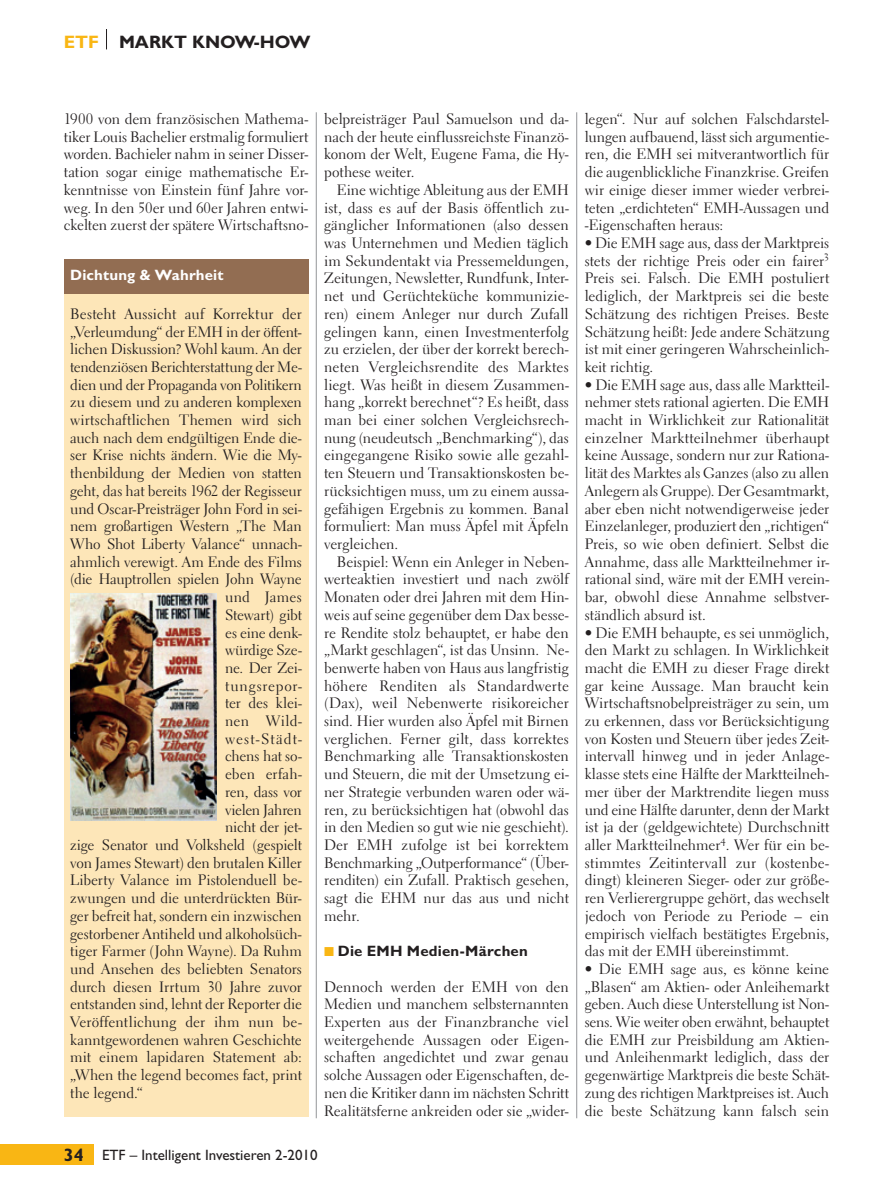
<style>
.page{position:relative;width:893px;height:1191px;background:#fff}
.page>*{position:absolute;margin:0;border:0;box-sizing:border-box;transform-origin:0 0}
.t1{font:700 18px "Gill Sans";color:#231f20}
.t2{font:15px/17.7px "Electra LT";letter-spacing:-.005em;color:#231f20;text-align:justify}
.t3{font:15px "Electra LT";letter-spacing:-.025em;color:#231f20}
.t4{font:15px "Gill Sans";color:#231f20}
.t5{font:700 15px "Gill Sans";letter-spacing:.015em;color:#231f20}
.t6{font:700 15px "Gill Sans";letter-spacing:.01em;color:#fff}
.t7{font:15px "Electra LT";letter-spacing:.055em;color:#231f20}
.t8{font:15px "Electra LT";letter-spacing:.07em;color:#231f20}
.t9{font:15px "Electra LT";letter-spacing:.015em;color:#231f20}
.s1{color:#f9b614}
.s2{font-family:"BB Sonderzeichen";font-weight:400;color:#f9b614}
.s3{font-weight:700;font-size:18px}
</style>
<div class="page">
<div style="left:0;top:1144px;width:94px;height:20px;background:#f9b614"></div>
<svg style="left:106px;top:29px;width:1px;height:20px"></svg>
<hr style="left:316px;top:112px;width:1px;height:1006px;background:#939598">
<hr style="left:576px;top:112px;width:1px;height:1006px;background:#939598">
<div style="left:64px;top:260px;width:244px;height:856px;background:#fde6b8"></div>
<div style="left:64px;top:260px;width:244px;height:34px;background:#926d52"></div>
<img style="left:70px;top:593px;width:147px;height:227px">
<p class="t1" style="left:64px;top:35px;width:248px"><span class="s1">ETF</span> MARKT KNOW-HOW</p>
<p class="t2" style="left:64px;top:112px;width:246px">1900 von dem französischen Mathema&shy;tiker Louis Bachelier erstmalig formuliert worden. Bachieler nahm in seiner Disser&shy;tation sogar einige mathematische Er&shy;kenntnisse von Einstein fünf Jahre vor&shy;weg. In den 50er und 60er Jahren entwi&shy;ckelten zuerst der spätere Wirtschaftsno-</p>
<p class="t2" style="left:585px;top:112px;width:246px">legen“. Nur auf solchen Falschdarstel&shy;lungen aufbauend, lässt sich argumentie&shy;ren, die EMH sei mitverantwortlich für die augenblickliche Finanzkrise. Greifen wir einige dieser immer wieder verbrei&shy;teten „erdichteten“ EMH-Aussagen und -Eigenschaften heraus:</p>
<p class="t2" style="left:585px;top:235px;width:246px">• Die EMH sage aus, dass der Marktpreis stets der richtige Preis oder ein fairer<sup>3<br></sup>Preis sei. Falsch. Die EMH postuliert lediglich, der Marktpreis sei die beste Schätzung des richtigen Preises. Beste Schätzung heißt: Jede andere Schätzung ist mit einer geringeren Wahrscheinlich&shy;keit richtig.</p>
<p class="t2" style="left:585px;top:377px;width:246px">• Die EMH sage aus, dass alle Marktteil&shy;nehmer stets rational agierten. Die EMH macht in Wirklichkeit zur Rationalität einzelner Marktteilnehmer überhaupt keine Aussage, sondern nur zur Rationa&shy;lität des Marktes als Ganzes (also zu allen Anlegern als Gruppe). Der Gesamtmarkt, aber eben nicht notwendigerweise jeder Einzelanleger, produziert den „richtigen“ Preis, so wie oben definiert. Selbst die Annahme, dass alle Marktteilnehmer ir&shy;rational sind, wäre mit der EMH verein&shy;bar, obwohl diese Annahme selbstver&shy;ständlich absurd ist.</p>
<p class="t2" style="left:585px;top:625px;width:246px">• Die EMH behaupte, es sei unmöglich, den Markt zu schlagen. In Wirklichkeit macht die EMH zu dieser Frage direkt gar keine Aussage. Man braucht kein Wirtschaftsnobelpreisträger zu sein, um zu erkennen, dass vor Berücksichtigung von Kosten und Steuern über jedes Zeit&shy;intervall hinweg und in jeder Anlage&shy;klasse stets eine Hälfte der Marktteilneh&shy;mer über der Marktrendite liegen muss und eine Hälfte darunter, denn der Markt ist ja der (geldgewichtete) Durchschnitt aller Marktteilnehmer<sup>4</sup>. Wer für ein be&shy;stimmtes Zeitintervall zur (kostenbe&shy;dingt) kleineren Sieger- oder zur größe&shy;ren Verlierergruppe gehört, das wechselt jedoch von Periode zu Periode – ein empirisch vielfach bestätigtes Ergebnis, das mit der EMH übereinstimmt.</p>
<p class="t2" style="left:585px;top:961px;width:246px">• Die EMH sage aus, es könne keine „Blasen“ am Aktien- oder Anleihemarkt geben. Auch diese Unterstellung ist Non&shy;sens. Wie weiter oben erwähnt, behauptet die EMH zur Preisbildung am Aktien&shy;und Anleihenmarkt lediglich, dass der gegenwärtige Marktpreis die beste Schät&shy;zung des richtigen Marktpreises ist. Auch die beste Schätzung kann falsch sein</p>
<p class="t2" style="left:324px;top:112px;width:246px">belpreisträger Paul Samuelson und da&shy;nach der heute einflussreichste Finanzö&shy;konom der Welt, Eugene Fama, die Hy&shy;pothese weiter.</p>
<p class="t2" style="left:324px;top:182px;width:246px;text-indent:13px">Eine wichtige Ableitung aus der EMH ist, dass es auf der Basis öffentlich zu&shy;gänglicher Informationen (also dessen was Unternehmen und Medien täglich im Sekundentakt via Pressemeldungen, Zeitungen, Newsletter, Rundfunk, Inter&shy;net und Gerüchteküche kommunizie&shy;ren) einem Anleger nur durch Zufall gelingen kann, einen Investmenterfolg zu erzielen, der über der korrekt berech&shy;neten Vergleichsrendite des Marktes liegt. Was heißt in diesem Zusammen&shy;hang „korrekt berechnet“? Es heißt, dass man bei einer solchen Vergleichsrech&shy;nung (neudeutsch „Benchmarking“), das eingegangene Risiko sowie alle gezahl&shy;ten Steuern und Transaktionskosten be&shy;rücksichtigen muss, um zu einem aussa&shy;gefähigen Ergebnis zu kommen. Banal formuliert: Man muss Äpfel mit Äpfeln vergleichen.</p>
<p class="t2" style="left:324px;top:554px;width:246px;text-indent:13px">Beispiel: Wenn ein Anleger in Neben&shy;werteaktien investiert und nach zwölf Monaten oder drei Jahren mit dem Hin&shy;weis auf seine gegenüber dem Dax besse&shy;re Rendite stolz behauptet, er habe den „Markt geschlagen“, ist das Unsinn. Ne&shy;benwerte haben von Haus aus langfristig höhere Renditen als Standardwerte (Dax), weil Nebenwerte risikoreicher sind. Hier wurden also Äpfel mit Birnen verglichen. Ferner gilt, dass korrektes Benchmarking alle Transaktionskosten und Steuern, die mit der Umsetzung ei&shy;ner Strategie verbunden waren oder wä&shy;ren, zu berücksichtigen hat (obwohl das in den Medien so gut wie nie geschieht).<br>Der EMH zufolge ist bei korrektem Benchmarking „Outperformance“ (Über&shy;renditen) ein Zufall. Praktisch gesehen, sagt die EHM nur das aus und nicht mehr.</p>
<p class="t5" style="left:324px;top:946px;width:205px"><span class="s2">K</span> Die EMH Medien-Märchen</p>
<p class="t2" style="left:324px;top:979px;width:246px">Dennoch werden der EMH von den Medien und manchem selbsternannten Experten aus der Finanzbranche viel weitergehende Aussagen oder Eigen&shy;schaften angedichtet und zwar genau solche Aussagen oder Eigenschaften, de&shy;nen die Kritiker dann im nächsten Schritt Realitätsferne ankreiden oder sie „wider-</p>
<p class="t6" style="left:70px;top:270px;width:155px">Dichtung &amp; Wahrheit</p>
<p class="t2" style="left:70px;top:306px;width:233px">Besteht Aussicht auf Korrektur der</p>
<p class="t2" style="left:70px;top:324px;width:233px">„Verleumdung“ der EMH in der öffent-</p>
<p class="t2" style="left:70px;top:342px;width:233px">lichen Diskussion? Wohl kaum. An der</p>
<p class="t3" style="left:70px;top:361px;width:233px">tendenziösen Berichterstattung der Me-</p>
<p class="t2" style="left:70px;top:377px;width:233px">dien und der Propaganda von Politikern</p>
<p class="t2" style="left:70px;top:395px;width:233px">zu diesem und zu anderen komplexen</p>
<p class="t2" style="left:70px;top:412px;width:233px">wirtschaftlichen Themen wird sich</p>
<p class="t2" style="left:70px;top:430px;width:233px">auch nach dem endgültigen Ende die-</p>
<p class="t2" style="left:70px;top:448px;width:233px">ser Krise nichts ändern. Wie die My-</p>
<p class="t2" style="left:70px;top:466px;width:233px">thenbildung der Medien von statten</p>
<p class="t2" style="left:70px;top:483px;width:233px">geht, das hat bereits 1962 der Regisseur</p>
<p class="t2" style="left:70px;top:501px;width:233px">und Oscar-Preisträger John Ford in sei-</p>
<p class="t2" style="left:70px;top:519px;width:233px">nem großartigen Western „The Man</p>
<p class="t2" style="left:70px;top:536px;width:233px">Who Shot Liberty Valance“ unnach-</p>
<p class="t2" style="left:70px;top:554px;width:233px">ahmlich verewigt. Am Ende des Films</p>
<p class="t2" style="left:70px;top:572px;width:233px">(die Hauptrollen spielen John Wayne</p>
<p class="t9" style="left:225px;top:591px;width:78px">und James</p>
<p class="t2" style="left:225px;top:607px;width:78px">Stewart) gibt</p>
<p class="t2" style="left:225px;top:625px;width:78px">es eine denk-</p>
<p class="t2" style="left:225px;top:643px;width:78px">würdige Sze-</p>
<p class="t2" style="left:225px;top:660px;width:78px">ne. Der Zei-</p>
<p class="t7" style="left:225px;top:679px;width:78px">tungsrepor-</p>
<p class="t2" style="left:225px;top:696px;width:78px">ter des klei-</p>
<p class="t2" style="left:225px;top:713px;width:78px">nen Wild-</p>
<p class="t8" style="left:225px;top:732px;width:78px">west-Städt-</p>
<p class="t2" style="left:225px;top:749px;width:78px">chens hat so-</p>
<p class="t2" style="left:225px;top:766px;width:78px">eben erfah-</p>
<p class="t2" style="left:225px;top:784px;width:78px">ren, dass vor</p>
<p class="t3" style="left:225px;top:803px;width:78px">vielen Jahren</p>
<p class="t2" style="left:225px;top:820px;width:78px">nicht der jet-</p>
<p class="t2" style="left:70px;top:837px;width:233px">zige Senator und Volksheld (gespielt</p>
<p class="t2" style="left:70px;top:855px;width:233px">von James Stewart) den brutalen Killer</p>
<p class="t2" style="left:70px;top:873px;width:233px">Liberty Valance im Pistolenduell be-</p>
<p class="t2" style="left:70px;top:890px;width:233px">zwungen und die unterdrückten Bür-</p>
<p class="t2" style="left:70px;top:908px;width:233px">ger befreit hat, sondern ein inzwischen</p>
<p class="t2" style="left:70px;top:926px;width:233px">gestorbener Antiheld und alkoholsüch-</p>
<p class="t2" style="left:70px;top:943px;width:233px">tiger Farmer (John Wayne). Da Ruhm</p>
<p class="t2" style="left:70px;top:961px;width:233px">und Ansehen des beliebten Senators</p>
<p class="t2" style="left:70px;top:979px;width:233px">durch diesen Irrtum 30 Jahre zuvor</p>
<p class="t2" style="left:70px;top:997px;width:233px">entstanden sind, lehnt der Reporter die</p>
<p class="t2" style="left:70px;top:1014px;width:233px">Veröffentlichung der ihm nun be-</p>
<p class="t2" style="left:70px;top:1032px;width:233px">kanntgewordenen wahren Geschichte</p>
<p class="t2" style="left:70px;top:1050px;width:233px">mit einem lapidaren Statement ab:</p>
<p class="t2" style="left:70px;top:1067px;width:233px">„When the legend becomes fact, print</p>
<p class="t2" style="left:70px;top:1085px;width:74px">the legend.“</p>
<p class="t4" style="left:64px;top:1149px;width:255px"><span class="s3">34</span> ETF – Intelligent Investieren 2-2010</p>
</div>
